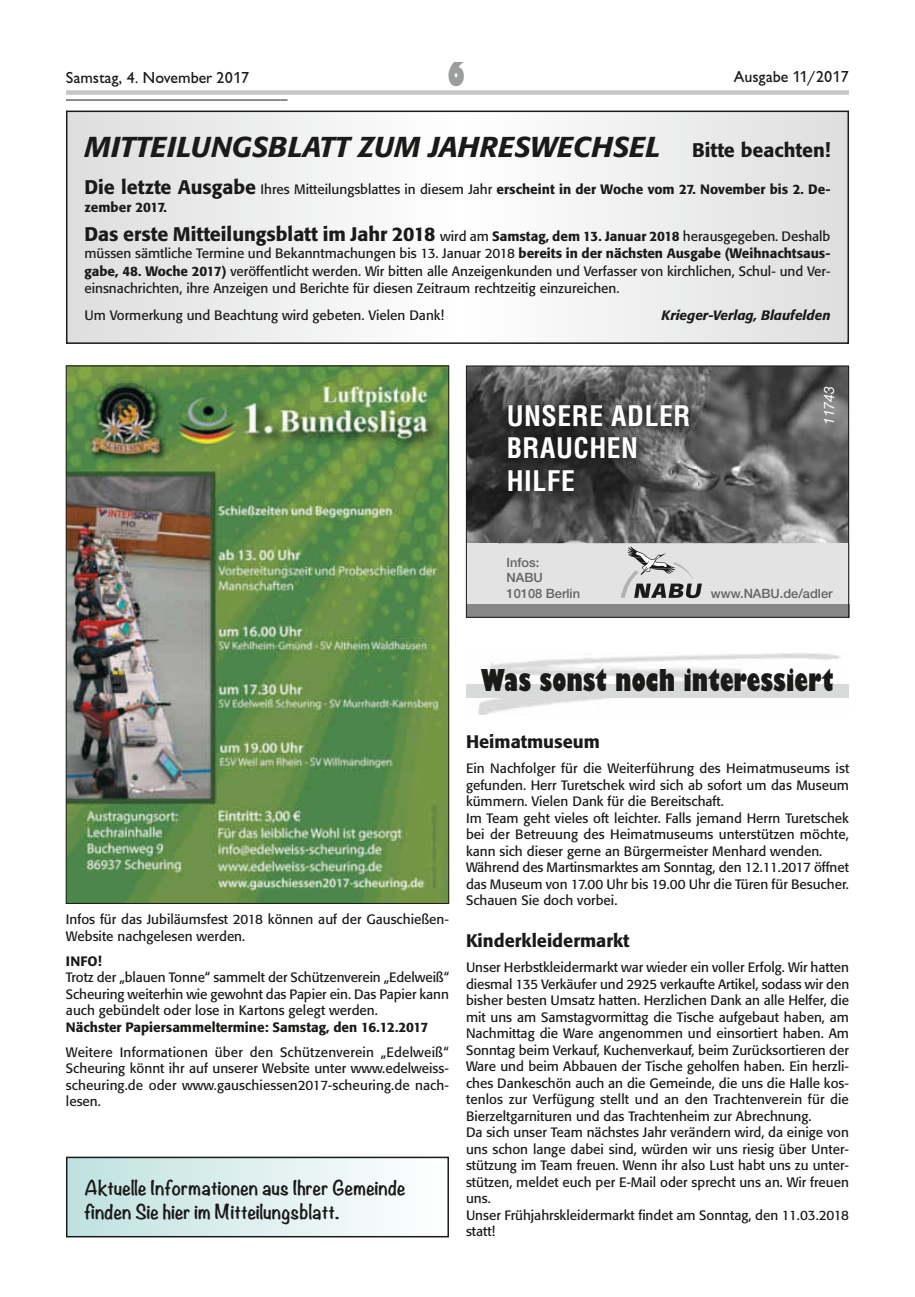
<style>
.page{position:relative;width:915px;height:1297px;background:#fff}
.page>*{position:absolute;margin:0;border:0;box-sizing:border-box;transform-origin:0 0}
.t1{font:800 condensed 36px "Giltus T";color:#9c9d9d}
.t2{font:800 condensed 33px "Giltus T";color:#1a1a18}
.t3{font:italic 500 28.5px "Formata";color:#1a1a18}
.t4{font:700 condensed 27.6px/33.2px "Helvetica";letter-spacing:.02em;color:#fff}
.t5{font:500 19.5px "Formata";color:#1a1a18}
.t6{font:700 18px/24px "Noteworthy";color:#1a1a18}
.t7{font:500 18px "Formata";color:#1a1a18}
.t8{font:500 16.5px "Giltus T";color:#1a1a18}
.t9{font:italic 14.25px "Helvetica Neue";color:#fff}
.t10{font:13.5px/16.5px "Formata";color:#1a1a18}
.t11{font:500 13.5px/18px "Formata";color:#1a1a18}
.t12{font:italic 500 13.5px "Formata";color:#1a1a18}
.t13{font:500 12.9px/15.5px "Helvetica Neue";color:#636362}
.s1{font-style:normal;font-size:19.5px}
.s2{font-size:19.5px}
.s3{font-weight:400}
.s4{font-weight:400;font-size:13.5px}
.s5{font-size:13.5px}
.s6{font-weight:500}
</style>
<div class="page">
<div style="left:66px;top:90px;width:782px;height:5px;background:#c5c6c6"></div>
<hr style="left:66px;top:100px;width:221px;height:1px;background:#1a1a18">
<img style="left:68px;top:368px;width:379px;height:534px">
<img style="left:466px;top:653px;width:382px;height:61px">
<div style="left:466px;top:684px;width:382px;height:13px;background:#d9dada"></div>
<div style="left:67px;top:1157px;width:381px;height:80px;background:linear-gradient(to right,#bfe1e0,#fff)"></div>
<div style="left:66px;top:1157px;width:383px;height:80px;border:2px solid #1a1a18"></div>
<img style="left:468px;top:368px;width:378px;height:175px">
<div style="left:466px;top:543px;width:382px;height:73px;background:#e3e3e3"></div>
<div style="left:466px;top:604px;width:382px;height:14px;background:#868786"></div>
<img style="left:499px;top:396px;width:296px;height:148px">
<svg style="left:620px;top:546px;width:81px;height:52px"></svg>
<div style="left:466px;top:366px;width:382px;height:252px;border:1px solid #1a1a18"></div>
<svg style="left:69px;top:114px;width:776px;height:227px"></svg>
<div style="left:66px;top:111px;width:782px;height:233px;border:2px solid #1a1a18"></div>
<p class="t8" style="left:66px;top:68px;width:185px">Samstag, 4. November 2017</p>
<h1 class="t1" style="left:447px;top:53px;width:19px">6</h1>
<p class="t8" style="left:733px;top:67px;width:117px">Ausgabe 11/2017</p>
<h3 class="t3" style="left:84px;top:130px;width:747px">MITTEILUNGSBLATT ZUM JAHRESWECHSEL <span class="s1">Bitte beachten!</span></h3>
<p class="t11" style="left:84px;top:181px;width:747px"><span class="s2">Die letzte Ausgabe</span> <span class="s3">Ihres Mitteilungsblattes in diesem Jahr</span> erscheint in der Woche vom 27. November bis 2. De&shy;zember 2017.</p>
<h3 class="t5" style="left:84px;top:222px;width:747px">Das erste Mitteilungsblatt im Jahr 2018 <span class="s4">wird am</span> <span class="s5">Samstag, dem 13. Januar 2018</span> <span class="s4">herausgegeben. Deshalb</span></h3>
<p class="t10" style="left:84px;top:245px;width:747px;line-height:17.5px;text-align:justify">müssen sämtliche Termine und Bekanntmachungen bis 13. Januar 2018 <span class="s6">bereits in der nächsten Ausgabe (Weihnachtsaus&shy;gabe, 48. Woche 2017)</span> veröffentlicht werden. Wir bitten alle Anzeigenkunden und Verfasser von kirchlichen, Schul- und Ver&shy;einsnachrichten, ihre Anzeigen und Berichte für diesen Zeitraum rechtzeitig einzureichen.</p>
<p class="t10" style="left:84px;top:307px;width:361px">Um Vormerkung und Beachtung wird gebeten. Vielen Dank!</p>
<p class="t12" style="left:661px;top:307px;width:170px">Krieger-Verlag, Blaufelden</p>
<h3 class="t4" style="left:506px;top:400px;width:185px">UNSERE ADLER</h3>
<h3 class="t4" style="left:506px;top:431px;width:133px">BRAUCHEN<br>HILFE</h3>
<p class="t9" style="left:820px;top:425px;width:41px;rotate:-90deg">11743</p>
<p class="t13" style="left:506px;top:554px;width:75px">Infos:<br>NABU<br>10108 Berlin</p>
<p class="t13" style="left:710px;top:586px;width:123px">www.NABU.de/adler</p>
<h2 class="t2" style="left:481px;top:661px;width:354px">Was sonst noch interessiert</h2>
<p class="t10" style="left:66px;top:911px;width:384px">Infos für das Jubiläumsfest 2018 können auf der Gauschießen-<br>Website nachgelesen werden.</p>
<p class="t11" style="left:66px;top:952px;width:37px">INFO!</p>
<p class="t10" style="left:66px;top:969px;width:384px;text-align:justify">Trotz der „blauen Tonne“ sammelt der Schützenverein „Edelweiß“ Scheuring weiterhin wie gewohnt das Papier ein. Das Papier kann auch gebündelt oder lose in Kartons gelegt werden.</p>
<p class="t11" style="left:66px;top:1018px;width:363px">Nächster Papiersammeltermine: Samstag, den 16.12.2017</p>
<p class="t10" style="left:66px;top:1044px;width:384px;text-align:justify">Weitere Informationen über den Schützenverein „Edelweiß“ Scheuring könnt ihr auf unserer Website unter www.edelweiss&shy;scheuring.de oder www.gauschiessen2017-scheuring.de nach&shy;lesen.</p>
<h3 class="t6" style="left:84px;top:1175px;width:323px">Aktuelle Informationen aus Ihrer Gemeinde finden Sie hier im Mitteilungsblatt.</h3>
<h3 class="t7" style="left:466px;top:731px;width:135px">Heimatmuseum</h3>
<p class="t10" style="left:466px;top:760px;width:384px">Ein Nachfolger für die Weiterführung des Heimatmuseums ist gefunden. Herr Turetschek wird sich ab sofort um das Museum kümmern. Vielen Dank für die Bereitschaft.<br>Im Team geht vieles oft leichter. Falls jemand Herrn Turetschek bei der Betreuung des Heimatmuseums unterstützen möchte, kann sich dieser gerne an Bürgermeister Menhard wenden.<br>Während des Martinsmarktes am Sonntag, den 12.11.2017 öffnet das Museum von 17.00 Uhr bis 19.00 Uhr die Türen für Besucher.<br>Schauen Sie doch vorbei.</p>
<h3 class="t7" style="left:466px;top:930px;width:165px">Kinderkleidermarkt</h3>
<p class="t10" style="left:466px;top:959px;width:384px">Unser Herbstkleidermarkt war wieder ein voller Erfolg. Wir hatten diesmal 135 Verkäufer und 2925 verkaufte Artikel, sodass wir den bisher besten Umsatz hatten. Herzlichen Dank an alle Helfer, die mit uns am Samstagvormittag die Tische aufgebaut haben, am Nachmittag die Ware angenommen und einsortiert haben. Am Sonntag beim Verkauf, Kuchenverkauf, beim Zurücksortieren der Ware und beim Abbauen der Tische geholfen haben. Ein herzli&shy;ches Dankeschön auch an die Gemeinde, die uns die Halle kos&shy;tenlos zur Verfügung stellt und an den Trachtenverein für die Bierzeltgarnituren und das Trachtenheim zur Abrechnung.<br>Da sich unser Team nächstes Jahr verändern wird, da einige von uns schon lange dabei sind, würden wir uns riesig über Unter&shy;stützung im Team freuen. Wenn ihr also Lust habt uns zu unter&shy;stützen, meldet euch per E-Mail oder sprecht uns an. Wir freuen uns.<br>Unser Frühjahrskleidermarkt findet am Sonntag, den 11.03.2018 statt!</p>
</div>
